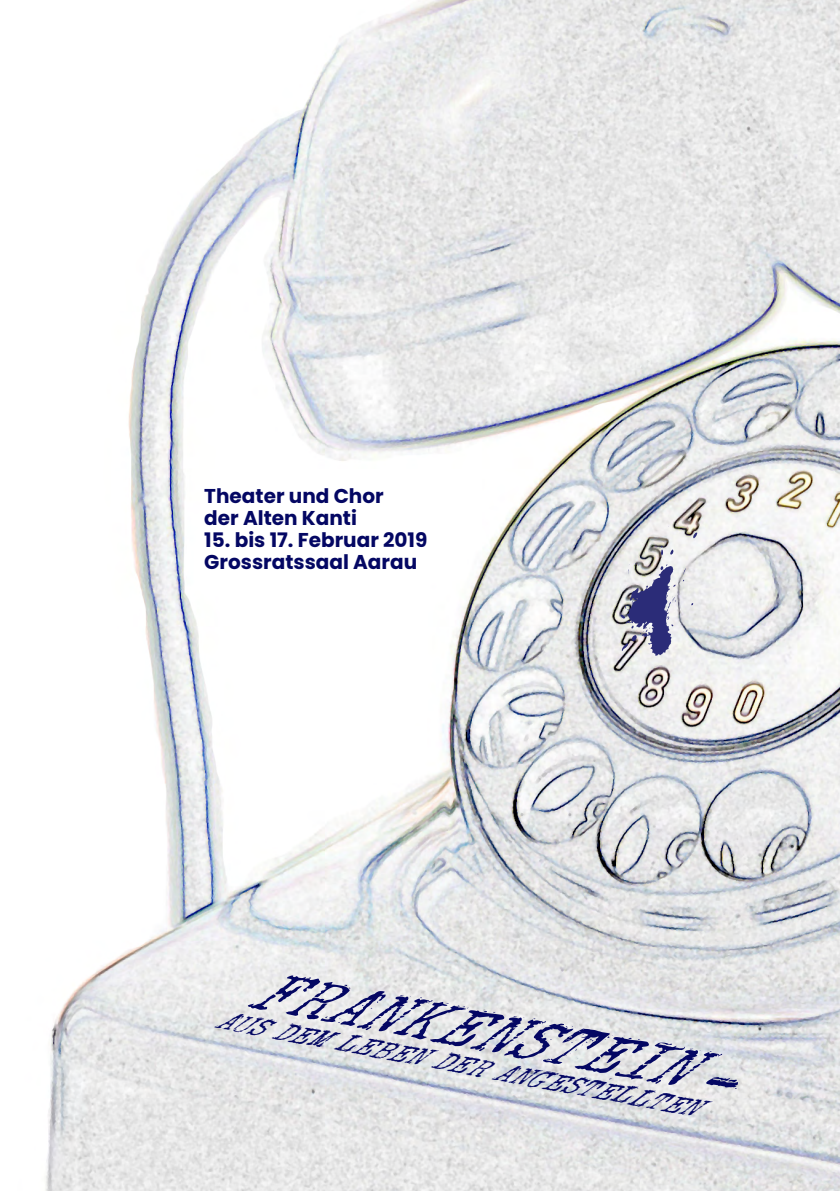
<style>
.page{position:relative;width:840px;height:1191px;background:#fff}
.page>*{position:absolute;margin:0;border:0;box-sizing:border-box;transform-origin:0 0}
.t1{font:italic 60px "Sears Tower";color:#040763}
.t2{font:italic 27px "Sears Tower";color:#040763}
.t3{font:700 20px/22px "Poppins";color:#040763}
</style>
<div class="page">
<img style="left:45px;top:0;width:794px;height:1191px">
<svg style="left:703px;top:1075px;width:43px;height:14px"></svg>
<img style="left:617px;top:516px;width:80px;height:154px">
<p class="t3" style="left:204px;top:485px;width:181px">Theater und Chor der Alten Kanti</p>
<p class="t3" style="left:204px;top:529px;width:224px">15. bis 17. Februar 2019<br>Grossratssaal Aarau</p>
<h1 class="t1" style="left:255px;top:947px;width:443px;rotate:11deg">FRANKENSTEIN</h1>
<h2 class="t2" style="left:219px;top:999px;width:488px;rotate:11deg">AUS DEM LEBEN DER ANGESTELLTEN</h2>
</div>
